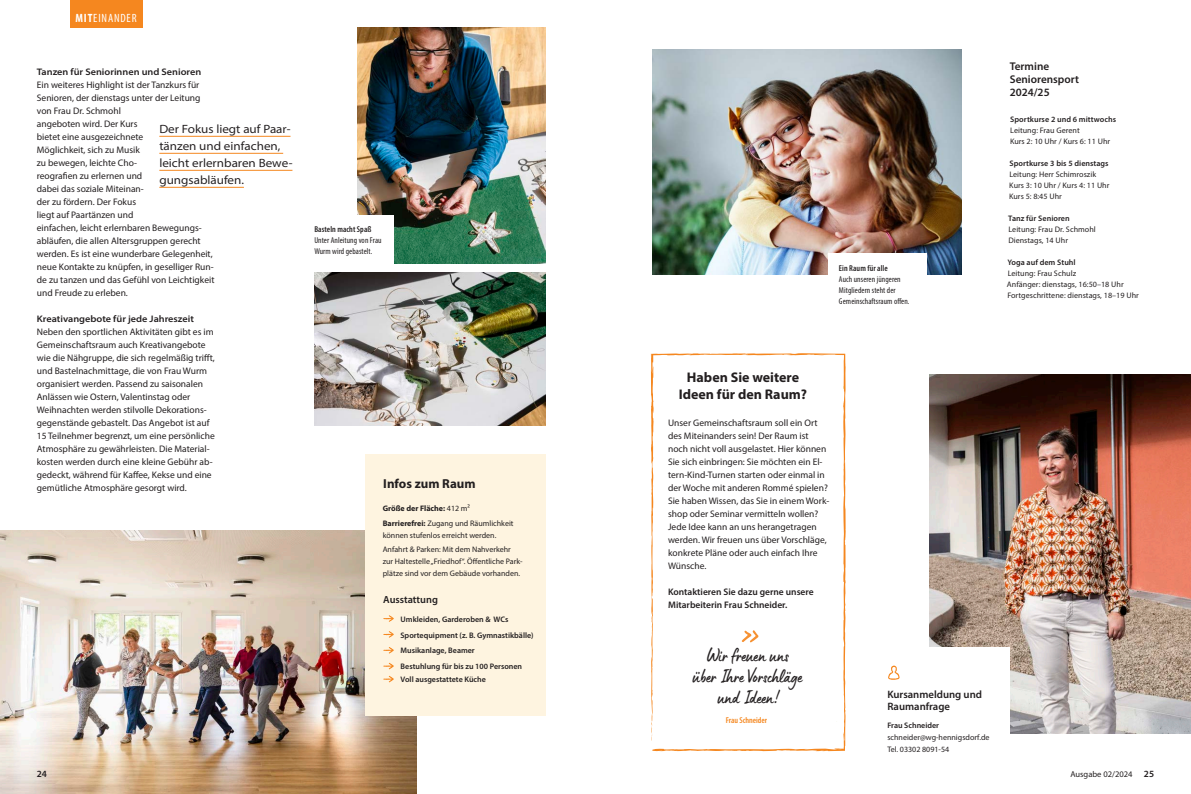
<style>
.page{position:relative;width:1191px;height:794px;background:#fff}
.page>*{position:absolute;margin:0;border:0;box-sizing:border-box;transform-origin:0 0}
.t1{font:19.6px/21px "Lumios Marker";color:#231f20;text-align:center;scale:.9 1}
.t2{font:700 14px/16.5px "Myriad Pro";color:#231f20;text-align:center}
.t3{font:700 13px "Myriad Pro";color:#231f20}
.WGH_Zitat_12pt{font:semi-expanded 12px/17px "Myriad Pro";color:#231f20}
.Rubrik_12pt{font:condensed 12px "Myriad Pro";letter-spacing:.07em;color:#fff}
.t4{font:600 11.2px/13px "Myriad Pro";color:#231f20}
.t5{font:600 10.7px/12px "Myriad Pro";color:#231f20}
.t6{font:600 10.3px "Myriad Pro";color:#231f20}
.WGH_Body_9_5pt{font:9.5px/13px "Myriad Pro";color:#231f20}
.WGH_Zwischenhead_9_5_neu{font:600 semi-expanded 9.5px "Myriad Pro";color:#231f20}
.WGH_Body_9_5pt-2{font:600 9.5px/13px "Myriad Pro";color:#231f20}
.WGH_BU_Cond_8_5pt{font:condensed 8.5px/11px "Myriad Pro";letter-spacing:.01em;color:#231f20}
.t7{font:8.5px "Myriad Pro";color:#231f20}
.WGH_Marginal_8pt_Neu{font:600 condensed 8.5px "Myriad Pro";color:#f5871f}
.WGH_Marginal_8pt_Neu-2{font:8px/12px "Myriad Pro";color:#231f20}
.WGH_Marginal_8pt{font:8px "Myriad Pro";letter-spacing:.005em;color:#231f20}
.WGH_Marginal_8pt_Neu-3{font:600 8px/13px "Myriad Pro";color:#231f20}
.WGH_Marginal_8pt-2{font:600 8px/11px "Myriad Pro";letter-spacing:.01em;color:#231f20}
.WGH_Marginal_8pt_Neu-4{font:700 8px "Myriad Pro";color:#231f20}
.WGH_Marginal_Head_8pt{font:600 8px "Myriad Pro";color:#231f20}
.s1{font-weight:700}
.s2{font-weight:600}
.s3{font-weight:400}
.s4{font-weight:600;font-size:9.5px}
</style>
<div class="page">
<img style="left:358px;top:27px;width:187px;height:237px">
<img style="left:314px;top:273px;width:231px;height:152px">
<hr style="left:159px;top:136px;width:131px;height:1px;background:#f5871f">
<hr style="left:159px;top:153px;width:124px;height:1px;background:#f5871f">
<hr style="left:159px;top:170px;width:133px;height:1px;background:#f5871f">
<hr style="left:159px;top:187px;width:85px;height:1px;background:#f5871f">
<img style="left:0;top:530px;width:416px;height:264px">
<div style="left:365px;top:455px;width:180px;height:261px;background:#fef4e0"></div>
<svg style="left:383px;top:615px;width:11px;height:7px"></svg>
<svg style="left:383px;top:631px;width:11px;height:6px"></svg>
<svg style="left:383px;top:647px;width:11px;height:6px"></svg>
<svg style="left:383px;top:663px;width:11px;height:6px"></svg>
<svg style="left:383px;top:676px;width:11px;height:6px"></svg>
<img style="left:929px;top:374px;width:262px;height:359px">
<svg style="left:987px;top:537px;width:12px;height:1px"></svg>
<div style="left:871px;top:647px;width:138px;height:130px;background:#fff"></div>
<svg style="left:888px;top:665px;width:11px;height:15px"></svg>
<div style="left:303px;top:215px;width:90px;height:53px;background:#fff"></div>
<svg style="left:650px;top:353px;width:196px;height:398px"></svg>
<img style="left:652px;top:49px;width:309px;height:226px">
<div style="left:827px;top:253px;width:99px;height:62px;background:#fff"></div>
<div style="left:70px;top:0;width:72px;height:27px;background:#f5871f"></div>
<p class="Rubrik_12pt" style="left:75px;top:10px;width:63px"><span class="s1">MIT</span>EINANDER</p>
<p class="WGH_Zwischenhead_9_5_neu" style="left:37px;top:66px;width:166px">Tanzen für Seniorinnen und Senioren</p>
<p class="WGH_Body_9_5pt" style="left:37px;top:78px;width:179px">Ein weiteres Highlight ist der Tanzkurs für<br>Senioren, der dienstags unter der Leitung von Frau Dr. Schmohl<br>angeboten wird. Der Kurs<br>bietet eine ausgezeichnete<br>Möglichkeit, sich zu Musik<br>zu bewegen, leichte Cho-<br>reografien zu erlernen und<br>dabei das soziale Miteinan-<br>der zu fördern. Der Fokus<br>liegt auf Paartänzen und<br>einfachen, leicht erlernbaren Bewegungs&shy;abläufen, die allen Altersgruppen gerecht werden. Es ist eine wunderbare Gelegenheit, neue Kontakte zu knüpfen, in geselliger Run&shy;de zu tanzen und das Gefühl von Leichtigkeit und Freude zu erleben.</p>
<p class="WGH_Zwischenhead_9_5_neu" style="left:37px;top:313px;width:158px">Kreativangebote für jede Jahreszeit</p>
<p class="WGH_Body_9_5pt" style="left:37px;top:325px;width:179px">Neben den sportlichen Aktivitäten gibt es im Gemeinschaftsraum auch Kreativangebote wie die Nähgruppe, die sich regelmäßig trifft, und Bastelnachmittage, die von Frau Wurm organisiert werden. Passend zu saisonalen Anlässen wie Ostern, Valentinstag oder Weihnachten werden stilvolle Dekorations&shy;gegenstände gebastelt. Das Angebot ist auf 15 Teilnehmer begrenzt, um eine persönliche Atmosphäre zu gewährleisten. Die Material&shy;kosten werden durch eine kleine Gebühr ab&shy;gedeckt, während für Kaffee, Kekse und eine gemütliche Atmosphäre gesorgt wird.</p>
<p class="WGH_Zitat_12pt" style="left:159px;top:120px;width:135px">Der Fokus liegt auf Paar&shy;tänzen und einfachen, leicht erlernbaren Bewe&shy;gungsabläufen.</p>
<p class="WGH_BU_Cond_8_5pt" style="left:314px;top:224px;width:69px"><span class="s2">Basteln macht Spaß<br></span>Unter Anleitung von Frau<br>Wurm wird gebastelt.</p>
<p class="t3" style="left:383px;top:475px;width:94px">Infos zum Raum</p>
<p class="WGH_Marginal_8pt_Neu-4" style="left:383px;top:503px;width:89px">Größe der Fläche: <span class="s3">412 m²</span></p>
<p class="WGH_Marginal_8pt_Neu-2" style="left:383px;top:517px;width:132px"><span class="s1">Barrierefrei:</span> Zugang und Räumlichkeit können stufenlos erreicht werden.</p>
<p class="WGH_Marginal_8pt_Neu-2" style="left:383px;top:543px;width:141px">Anfahrt &amp; Parken: Mit dem Nahverkehr zur Haltestelle „Friedhof“. Öffentliche Park&shy;plätze sind vor dem Gebäude vorhanden.</p>
<p class="t6" style="left:383px;top:593px;width:56px">Ausstattung</p>
<p class="WGH_Marginal_8pt_Neu-3" style="left:400px;top:612px;width:109px">Umkleiden, Garderoben &amp; WCs</p>
<p class="WGH_Marginal_8pt_Neu-3" style="left:400px;top:628px;width:135px">Sportequipment (z. B. Gymnastikbälle)</p>
<p class="WGH_Marginal_8pt_Neu-3" style="left:400px;top:644px;width:76px">Musikanlage, Beamer</p>
<p class="WGH_Marginal_8pt_Neu-3" style="left:400px;top:660px;width:123px">Bestuhlung für bis zu 100 Personen<br>Voll ausgestattete Küche</p>
<p class="WGH_BU_Cond_8_5pt" style="left:839px;top:262px;width:72px"><span class="s2">Ein Raum für alle<br></span>Auch unseren jüngeren<br>Mitgliedern steht der<br>Gemeinschaftsraum offen.</p>
<p class="t4" style="left:1009px;top:60px;width:71px">Termine<br>Seniorensport<br>2024/25</p>
<p class="WGH_Marginal_8pt-2" style="left:1010px;top:113px;width:107px">Sportkurse 2 und 6 mittwochs<br><span class="s3">Leitung: Frau Gerent</span></p>
<p class="WGH_Marginal_8pt" style="left:1010px;top:136px;width:102px">Kurs 2: 10 Uhr / Kurs 6: 11 Uhr</p>
<p class="WGH_Marginal_8pt-2" style="left:1009px;top:157px;width:101px">Sportkurse 3 bis 5 dienstags<br><span class="s3">Leitung: Herr Schimroszik</span></p>
<p class="WGH_Marginal_8pt" style="left:1009px;top:180px;width:102px">Kurs 3: 10 Uhr / Kurs 4: 11 Uhr</p>
<p class="WGH_Marginal_8pt" style="left:1009px;top:191px;width:54px">Kurs 5: 8:45 Uhr</p>
<p class="WGH_Marginal_8pt-2" style="left:1008px;top:212px;width:63px">Tanz für Senioren</p>
<p class="WGH_Marginal_8pt" style="left:1008px;top:224px;width:89px">Leitung: Frau Dr. Schmohl</p>
<p class="WGH_Marginal_8pt" style="left:1008px;top:235px;width:61px">Dienstags, 14 Uhr</p>
<p class="WGH_Marginal_8pt-2" style="left:1007px;top:256px;width:70px">Yoga auf dem Stuhl</p>
<p class="WGH_Marginal_8pt" style="left:1007px;top:268px;width:70px">Leitung: Frau Schulz</p>
<p class="WGH_Marginal_8pt" style="left:1007px;top:279px;width:118px">Anfänger: dienstags, 16:50–18 Uhr</p>
<p class="WGH_Marginal_8pt" style="left:1007px;top:290px;width:133px">Fortgeschrittene: dienstags, 18–19 Uhr</p>
<p class="t2" style="left:679px;top:369px;width:130px">Haben Sie weitere<br>Ideen für den Raum?</p>
<p class="WGH_Body_9_5pt" style="left:668px;top:416px;width:163px">Unser Gemeinschaftsraum soll ein Ort des Miteinanders sein! Der Raum ist noch nicht voll ausgelastet. Hier können Sie sich einbringen: Sie möchten ein El&shy;tern-Kind-Turnen starten oder einmal in der Woche mit anderen Rommé spielen?<br>Sie haben Wissen, das Sie in einem Work&shy;shop oder Seminar vermitteln wollen?<br>Jede Idee kann an uns herangetragen werden. Wir freuen uns über Vorschläge, konkrete Pläne oder auch einfach Ihre Wünsche.</p>
<p class="WGH_Body_9_5pt-2" style="left:668px;top:585px;width:147px">Kontaktieren Sie dazu gerne unsere<br>Mitarbeiterin Frau Schneider.</p>
<p class="t1" style="left:692px;top:644px;width:123px">Wir freuen uns über Ihre Vorschläge und Ideen!</p>
<p class="WGH_Marginal_8pt_Neu" style="left:725px;top:715px;width:43px">Frau Schneider</p>
<p class="t5" style="left:887px;top:688px;width:96px">Kursanmeldung und<br>Raumanfrage</p>
<p class="WGH_Marginal_Head_8pt" style="left:887px;top:720px;width:53px">Frau Schneider</p>
<p class="WGH_Marginal_8pt_Neu-2" style="left:887px;top:731px;width:104px">schneider@wg-hennigsdorf.de<br>Tel. 03302 8091-54</p>
<p class="WGH_Body_9_5pt-2" style="left:37px;top:767px;width:12px">24</p>
<p class="t7" style="left:1070px;top:769px;width:85px">Ausgabe 02/2024 <span class="s4">25</span></p>
</div>
